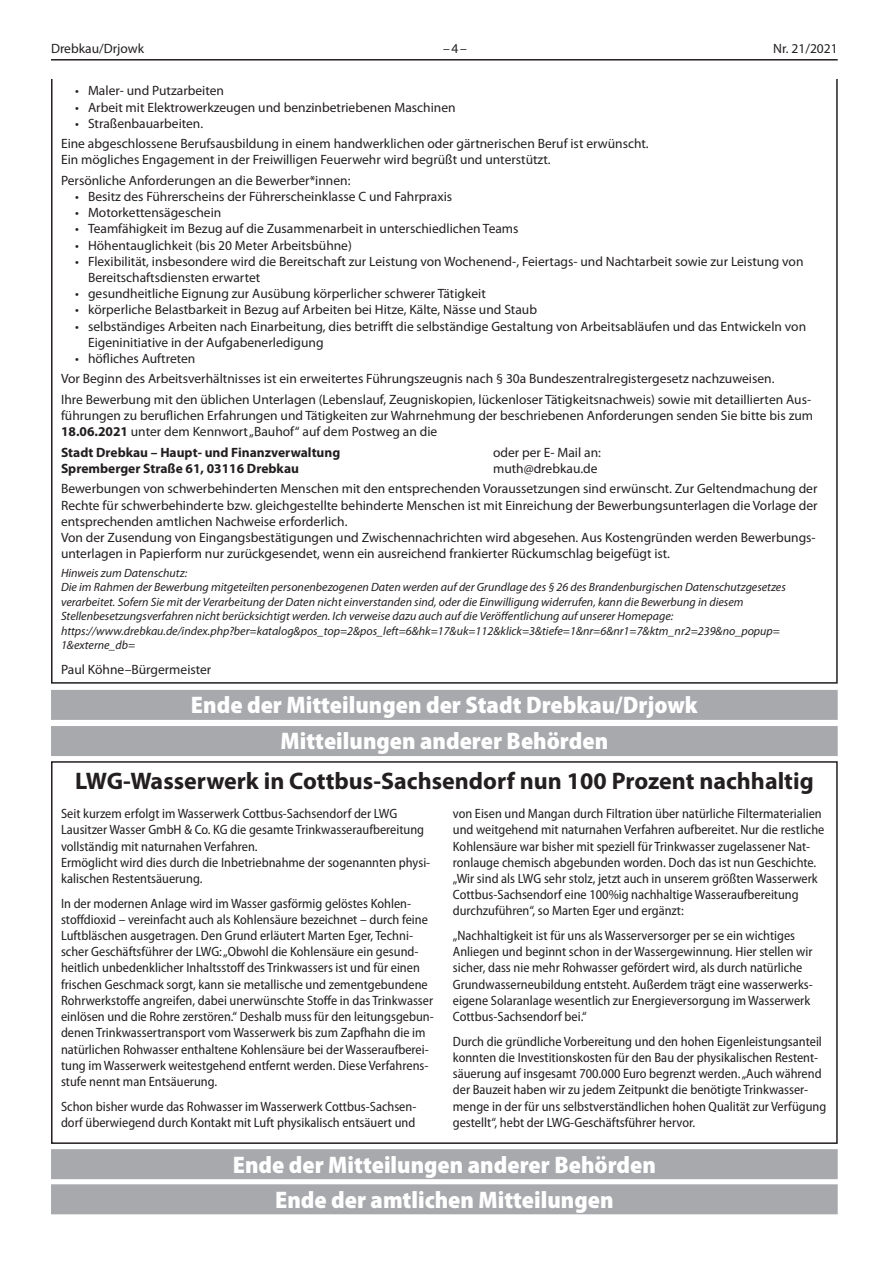
<style>
.page{position:relative;width:893px;height:1263px;background:#fff}
.page>*{position:absolute;margin:0;border:0;box-sizing:border-box;transform-origin:0 0}
.t1{font:900 semi-condensed 24px/36.2px "Myriad Pro";color:#fff;text-align:center}
.t2{font:700 24px "Myriad Pro";color:#231f20}
.t3{font:semi-condensed 13.5px/16.2px "Myriad Pro";color:#231f20}
.t4{font:13.5px/16.2px "Myriad Pro";color:#231f20}
.t5{font:700 13.5px "Myriad Pro";color:#231f20}
.t6{font:italic 12px/14.4px "Myriad Pro";color:#231f20}
.s1{font-weight:700}
</style>
<div class="page">
<hr style="left:51px;top:59px;width:787px;height:2px;background:#231f20">
<div style="left:51px;top:761px;width:787px;height:383px;border:2px solid #231f20"></div>
<div style="left:51px;top:690px;width:787px;height:30px;background:#a8a9ad"></div>
<div style="left:51px;top:726px;width:787px;height:30px;background:#a8a9ad"></div>
<div style="left:51px;top:1149px;width:787px;height:30px;background:#a8a9ad"></div>
<div style="left:51px;top:1184px;width:787px;height:30px;background:#a8a9ad"></div>
<p class="t4" style="left:51px;top:40px;width:95px">Drebkau/Drjowk</p>
<p class="t4" style="left:443px;top:40px;width:25px">–4–</p>
<p class="t4" style="left:773px;top:40px;width:66px">Nr. 21/2021</p>
<p class="t4" style="left:75px;top:82px;width:150px">• Maler- und Putzarbeiten</p>
<p class="t4" style="left:75px;top:99px;width:382px">• Arbeit mit Elektrowerkzeugen und benzinbetriebenen Maschinen</p>
<p class="t4" style="left:61px;top:113px;width:589px;line-height:20.4px;text-indent:14px">• Straßenbauarbeiten.<br>Eine abgeschlossene Berufsausbildung in einem handwerklichen oder gärtnerischen Beruf ist erwünscht.</p>
<p class="t4" style="left:61px;top:149px;width:491px;line-height:20.4px">Ein mögliches Engagement in der Freiwilligen Feuerwehr wird begrüßt und unterstützt.<br>Persönliche Anforderungen an die Bewerber*innen:</p>
<p class="t4" style="left:75px;top:188px;width:378px">• Besitz des Führerscheins der Führerscheinklasse C und Fahrpraxis</p>
<p class="t4" style="left:75px;top:204px;width:148px">• Motorkettensägeschein</p>
<p class="t4" style="left:75px;top:221px;width:445px">• Teamfähigkeit im Bezug auf die Zusammenarbeit in unterschiedlichen Teams</p>
<p class="t4" style="left:75px;top:237px;width:278px">• Höhentauglichkeit (bis 20 Meter Arbeitsbühne)</p>
<p class="t4" style="left:88px;top:253px;width:717px;text-indent:-13px">• Flexibilität, insbesondere wird die Bereitschaft zur Leistung von Wochenend-, Feiertags- und Nachtarbeit sowie zur Leistung von<br>Bereitschaftsdiensten erwartet</p>
<p class="t4" style="left:75px;top:285px;width:412px">• gesundheitliche Eignung zur Ausübung körperlicher schwerer Tätigkeit</p>
<p class="t4" style="left:75px;top:302px;width:463px">• körperliche Belastbarkeit in Bezug auf Arbeiten bei Hitze, Kälte, Nässe und Staub</p>
<p class="t4" style="left:88px;top:318px;width:720px;text-indent:-13px">• selbständiges Arbeiten nach Einarbeitung, dies betrifft die selbständige Gestaltung von Arbeitsabläufen und das Entwickeln von<br>Eigeninitiative in der Aufgabenerledigung</p>
<p class="t4" style="left:61px;top:348px;width:752px;line-height:20.4px;text-indent:14px">• höfliches Auftreten<br>Vor Beginn des Arbeitsverhältnisses ist ein erweitertes Führungszeugnis nach § 30a Bundeszentralregistergesetz nachzuweisen.<br>Ihre Bewerbung mit den üblichen Unterlagen (Lebenslauf, Zeugniskopien, lückenloser Tätigkeitsnachweis) sowie mit detaillierten Aus-</p>
<p class="t4" style="left:61px;top:407px;width:754px">führungen zu beruflichen Erfahrungen und Tätigkeiten zur Wahrnehmung der beschriebenen Anforderungen senden Sie bitte bis zum<br><span class="s1">18.06.2021</span> unter dem Kennwort „Bauhof“ auf dem Postweg an die</p>
<p class="t5" style="left:61px;top:443px;width:281px">Stadt Drebkau – Haupt- und Finanzverwaltung</p>
<p class="t4" style="left:493px;top:444px;width:109px">oder per E- Mail an:</p>
<p class="t5" style="left:61px;top:460px;width:239px">Spremberger Straße 61, 03116 Drebkau</p>
<p class="t4" style="left:61px;top:458px;width:758px;line-height:20.4px;text-indent:432px">muth@drebkau.de<br>Bewerbungen von schwerbehinderten Menschen mit den entsprechenden Voraussetzungen sind erwünscht. Zur Geltendmachung der</p>
<p class="t4" style="left:61px;top:497px;width:758px">Rechte für schwerbehinderte bzw. gleichgestellte behinderte Menschen ist mit Einreichung der Bewerbungsunterlagen die Vorlage der entsprechenden amtlichen Nachweise erforderlich.<br>Von der Zusendung von Eingangsbestätigungen und Zwischennachrichten wird abgesehen. Aus Kostengründen werden Bewerbungs&shy;unterlagen in Papierform nur zurückgesendet, wenn ein ausreichend frankierter Rückumschlag beigefügt ist.</p>
<p class="t6" style="left:61px;top:565px;width:726px">Hinweis zum Datenschutz:<br>Die im Rahmen der Bewerbung mitgeteilten personenbezogenen Daten werden auf der Grundlage des § 26 des Brandenburgischen Datenschutzgesetzes verarbeitet. Sofern Sie mit der Verarbeitung der Daten nicht einverstanden sind, oder die Einwilligung widerrufen, kann die Bewerbung in diesem Stellenbesetzungsverfahren nicht berücksichtigt werden. Ich verweise dazu auch auf die Veröffentlichung auf unserer Homepage: https://www.drebkau.de/index.php?ber=katalog&amp;pos_top=2&amp;pos_left=6&amp;hk=17&amp;uk=112&amp;klick=3&amp;tiefe=1&amp;nr=6&amp;nr1=7&amp;ktm_nr2=239&amp;no_popup= 1&amp;externe_db=</p>
<p class="t4" style="left:61px;top:661px;width:152px">Paul Köhne–Bürgermeister</p>
<h1 class="t1" style="left:191px;top:686px;width:508px">Ende der Mitteilungen der Stadt Drebkau/Drjowk<br>Mitteilungen anderer Behörden</h1>
<h1 class="t2" style="left:75px;top:765px;width:740px">LWG-Wasserwerk in Cottbus-Sachsendorf nun 100 Prozent nachhaltig</h1>
<p class="t3" style="left:61px;top:805px;width:371px">Seit kurzem erfolgt im Wasserwerk Cottbus-Sachsendorf der LWG Lausitzer Wasser GmbH &amp; Co. KG die gesamte Trinkwasseraufbereitung vollständig mit naturnahen Verfahren.<br>Ermöglicht wird dies durch die Inbetriebnahme der sogenannten physi&shy;kalischen Restentsäuerung.</p>
<p class="t3" style="left:61px;top:895px;width:374px">In der modernen Anlage wird im Wasser gasförmig gelöstes Kohlen&shy;stoffdioxid – vereinfacht auch als Kohlensäure bezeichnet – durch feine Luftbläschen ausgetragen. Den Grund erläutert Marten Eger, Techni&shy;scher Geschäftsführer der LWG: „Obwohl die Kohlensäure ein gesund&shy;heitlich unbedenklicher Inhaltsstoff des Trinkwassers ist und für einen frischen Geschmack sorgt, kann sie metallische und zementgebundene Rohrwerkstoffe angreifen, dabei unerwünschte Stoffe in das Trinkwasser einlösen und die Rohre zerstören.“ Deshalb muss für den leitungsgebun&shy;denen Trinkwassertransport vom Wasserwerk bis zum Zapfhahn die im natürlichen Rohwasser enthaltene Kohlensäure bei der Wasseraufberei&shy;tung im Wasserwerk weitestgehend entfernt werden. Diese Verfahrens&shy;stufe nennt man Entsäuerung.</p>
<p class="t3" style="left:61px;top:1098px;width:357px">Schon bisher wurde das Rohwasser im Wasserwerk Cottbus-Sachsen&shy;dorf überwiegend durch Kontakt mit Luft physikalisch entsäuert und</p>
<p class="t3" style="left:453px;top:805px;width:373px">von Eisen und Mangan durch Filtration über natürliche Filtermaterialien und weitgehend mit naturnahen Verfahren aufbereitet. Nur die restliche Kohlensäure war bisher mit speziell für Trinkwasser zugelassener Nat&shy;ronlauge chemisch abgebunden worden. Doch das ist nun Geschichte. „Wir sind als LWG sehr stolz, jetzt auch in unserem größten Wasserwerk Cottbus-Sachsendorf eine 100%ig nachhaltige Wasseraufbereitung durchzuführen“, so Marten Eger und ergänzt:</p>
<p class="t3" style="left:453px;top:927px;width:361px">„Nachhaltigkeit ist für uns als Wasserversorger per se ein wichtiges Anliegen und beginnt schon in der Wassergewinnung. Hier stellen wir sicher, dass nie mehr Rohwasser gefördert wird, als durch natürliche Grundwasserneubildung entsteht. Außerdem trägt eine wasserwerks&shy;eigene Solaranlage wesentlich zur Energieversorgung im Wasserwerk Cottbus-Sachsendorf bei.“</p>
<p class="t3" style="left:453px;top:1033px;width:375px">Durch die gründliche Vorbereitung und den hohen Eigenleistungsanteil konnten die Investitionskosten für den Bau der physikalischen Restent&shy;säuerung auf insgesamt 700.000 Euro begrenzt werden. „Auch während der Bauzeit haben wir zu jedem Zeitpunkt die benötigte Trinkwasser&shy;menge in der für uns selbstverständlichen hohen Qualität zur Verfügung gestellt“, hebt der LWG-Geschäftsführer hervor.</p>
<h1 class="t1" style="left:233px;top:1146px;width:425px;line-height:35.1px">Ende der Mitteilungen anderer Behörden<br>Ende der amtlichen Mitteilungen</h1>
</div>
